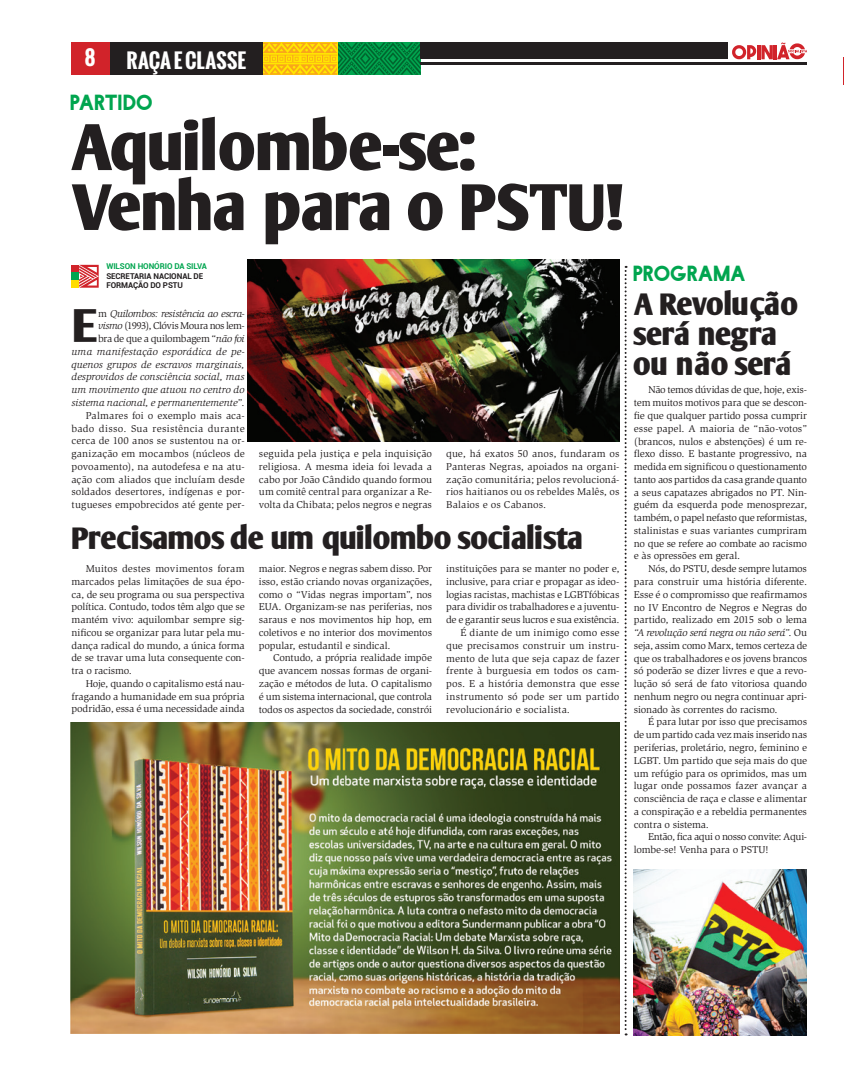
<style>
.page{position:relative;width:844px;height:1078px;background:#fff}
.page>*{position:absolute;margin:0;border:0;box-sizing:border-box;transform-origin:0 0}
.t1{font:700 64px/60px "Oli Jo";letter-spacing:-.045em;color:#231f20}
.t2{font:700 45.8px "Oli Jo";color:#231f20}
.t3{font:700 30px "Oli Jo";letter-spacing:-.05em;color:#231f20}
.t4{font:700 30px/30px "Oli Jo";letter-spacing:-.03em;color:#231f20}
.t5{font:20px "Facile Sans";color:#00a54f}
.t6{font:700 20px "Oswald";letter-spacing:.005em;color:#fff}
.t7{font:10.2px/12.8px "Slimbach Std";letter-spacing:-.005em;color:#231f20;text-align:justify}
.t8{font:10.2px/12.8px "Slimbach Std";letter-spacing:-.025em;color:#231f20}
.t9{font:10.2px "Slimbach Std";letter-spacing:.015em;color:#231f20}
.t10{font:10.2px "Slimbach Std";letter-spacing:-.03em;color:#231f20}
.t11{font:700 8px/9.6px "Roboto";letter-spacing:-.01em;color:#231f20}
.t12{font:700 8px "Roboto";letter-spacing:-.01em;color:#00a54f}
.s1{font-style:italic}
</style>
<div class="page">
<svg style="left:843px;top:57px;width:1px;height:27px"></svg>
<div style="left:109px;top:43px;width:154px;height:32px;background:#231f20"></div>
<div style="left:71px;top:43px;width:38px;height:32px;background:#d1232a"></div>
<svg style="left:263px;top:43px;width:157px;height:32px;background:#78a627"></svg>
<svg style="left:732px;top:43px;width:74px;height:16px"></svg>
<div style="left:420px;top:43px;width:308px;height:16px;background:#231f20"></div>
<hr style="left:420px;top:62px;width:386px;height:2px;background:#231f20">
<svg style="left:79px;top:265px;width:20px;height:22px"></svg>
<div style="left:71px;top:265px;width:8px;height:7px;background:#d1232a"></div>
<div style="left:71px;top:272px;width:8px;height:8px;background:#00a54f"></div>
<div style="left:71px;top:280px;width:8px;height:7px;background:#ffdc01"></div>
<img style="left:633px;top:869px;width:173px;height:166px">
<svg style="left:624px;top:266px;width:2px;height:769px"></svg>
<img style="left:71px;top:722px;width:548px;height:310px">
<img style="left:248px;top:259px;width:371px;height:182px">
<h3 class="t6" style="left:85px;top:43px;width:12px">8</h3>
<h3 class="t6" style="left:126px;top:45px;width:121px">RAÇA e CLASSe</h3>
<h3 class="t5" style="left:71px;top:91px;width:84px">PARTIDO</h3>
<h1 class="t1" style="left:71px;top:118px;width:555px">Aquilombe-se:<br>Venha para o PSTU!</h1>
<p class="t12" style="left:106px;top:260px;width:102px">WILSON HONÓRIO DA SILVA</p>
<p class="t11" style="left:106px;top:270px;width:98px">SECRETARIA NACIONAL DE<br>FORMAÇÃO DO PSTU</p>
<h3 class="t5" style="left:633px;top:262px;width:114px">PROGRAMA</h3>
<h3 class="t4" style="left:633px;top:289px;width:167px">A Revolução será negra ou não será</h3>
<p class="t7" style="left:71px;top:307px;width:175px;text-align:right">m <span class="s1">Quilombos: resistência ao escra&shy;vismo</span> (1993), Clóvis Moura nos lem-<br>bra de que a quilombagem “<span class="s1">não foi<br>uma manifestação esporádica de pe&shy;quenos grupos de escravos marginais, desprovidos de consciência social, mas um movimento que atuou no centro do sistema nacional, e permanentemente</span>”.<br>Palmares foi o exemplo mais aca&shy;bado disso. Sua resistência durante cerca de 100 anos se sustentou na or&shy;ganização em mocambos (núcleos de povoamento), na autodefesa e na atu&shy;ação com aliados que incluíam desde soldados desertores, indígenas e por&shy;tugueses empobrecidos até gente per-</p>
<h2 class="t2" style="left:71px;top:298px;width:29px">E</h2>
<p class="t7" style="left:633px;top:383px;width:175px;text-indent:14px">Não temos dúvidas de que, hoje, exis&shy;tem muitos motivos para que se descon&shy;fie que qualquer partido possa cumprir esse papel. A maioria de “não-votos” (brancos, nulos e abstenções) é um re&shy;flexo disso. E bastante progressivo, na medida em significou o questionamento tanto aos partidos da casa grande quanto a seus capatazes abrigados no PT. Nin&shy;guém da esquerda pode menosprezar, também, o papel nefasto que reformistas, stalinistas e suas variantes cumpriram no que se refere ao combate ao racismo e às opressões em geral.</p>
<p class="t7" style="left:633px;top:562px;width:175px;text-indent:14px">Nós, do PSTU, desde sempre lutamos para construir uma história diferente.<br>Esse é o compromisso que reafirmamos no IV Encontro de Negros e Negras do partido, realizado em 2015 sob o lema <span class="s1">“A revolução será negra ou não será”</span>. Ou seja, assim como Marx, temos certeza de que os trabalhadores e os jovens brancos só poderão se dizer livres e que a revo&shy;lução só será de fato vitoriosa quando nenhum negro ou negra continuar apri&shy;sionado às correntes do racismo.</p>
<p class="t7" style="left:633px;top:715px;width:175px;text-indent:14px">É para lutar por isso que precisamos de um partido cada vez mais inserido nas periferias, proletário, negro, feminino e LGBT. Um partido que seja mais do que um refúgio para os oprimidos, mas um lugar onde possamos fazer avançar a consciência de raça e classe e alimentar a conspiração e a rebeldia permanentes contra o sistema.</p>
<p class="t8" style="left:633px;top:830px;width:175px;text-indent:14px">Então, fica aqui o nosso convite: Aqui&shy;lombe-se! Venha para o PSTU!</p>
<p class="t7" style="left:259px;top:447px;width:175px">seguida pela justiça e pela inquisição religiosa. A mesma ideia foi levada a cabo por João Cândido quando formou um comitê central para organizar a Re&shy;volta da Chibata; pelos negros e negras</p>
<p class="t7" style="left:446px;top:447px;width:175px">que, há exatos 50 anos, fundaram os Panteras Negras, apoiados na organi&shy;zação comunitária; pelos revolucioná&shy;rios haitianos ou os rebeldes Malês, os Balaios e os Cabanos.</p>
<h3 class="t3" style="left:71px;top:520px;width:515px">Precisamos de um quilombo socialista</h3>
<p class="t7" style="left:71px;top:562px;width:175px;text-indent:14px">Muitos destes movimentos foram marcados pelas limitações de sua épo&shy;ca, de seu programa ou sua perspectiva política. Contudo, todos têm algo que se mantém vivo: aquilombar sempre sig&shy;nificou se organizar para lutar pela mu&shy;dança radical do mundo, a única forma de se travar uma luta consequente con&shy;tra o racismo.</p>
<p class="t7" style="left:71px;top:677px;width:175px;text-indent:14px">Hoje, quando o capitalismo está nau&shy;fragando a humanidade em sua própria podridão, essa é uma necessidade ainda</p>
<p class="t7" style="left:259px;top:562px;width:175px">maior. Negros e negras sabem disso. Por isso, estão criando novas organizações, como o “Vidas negras importam”, nos EUA. Organizam-se nas periferias, nos saraus e nos movimentos hip hop, em coletivos e no interior dos movimentos popular, estudantil e sindical.</p>
<p class="t7" style="left:259px;top:651px;width:175px;text-indent:14px">Contudo, a própria realidade impõe que avancem nossas formas de organi&shy;zação e métodos de luta. O capitalismo é um sistema internacional, que controla todos os aspectos da sociedade, constrói</p>
<p class="t7" style="left:446px;top:562px;width:175px">instituições para se manter no poder e,</p>
<p class="t7" style="left:446px;top:575px;width:175px">inclusive, para criar e propagar as ideo-</p>
<p class="t7" style="left:446px;top:587px;width:175px">logias racistas, machistas e LGBTfóbicas</p>
<p class="t10" style="left:446px;top:601px;width:175px">para dividir os trabalhadores e a juventu-</p>
<p class="t8" style="left:446px;top:613px;width:175px">de e garantir seus lucros e sua existência.</p>
<p class="t7" style="left:460px;top:626px;width:160px">É diante de um inimigo como esse</p>
<p class="t9" style="left:446px;top:639px;width:175px">que precisamos construir um instru-</p>
<p class="t7" style="left:446px;top:651px;width:175px">mento de luta que seja capaz de fazer</p>
<p class="t7" style="left:446px;top:664px;width:175px">frente à burguesia em todos os cam-</p>
<p class="t7" style="left:446px;top:677px;width:175px">pos. E a história demonstra que esse</p>
<p class="t9" style="left:446px;top:690px;width:175px">instrumento só pode ser um partido</p>
<p class="t7" style="left:446px;top:702px;width:125px">revolucionário e socialista.</p>
</div>
